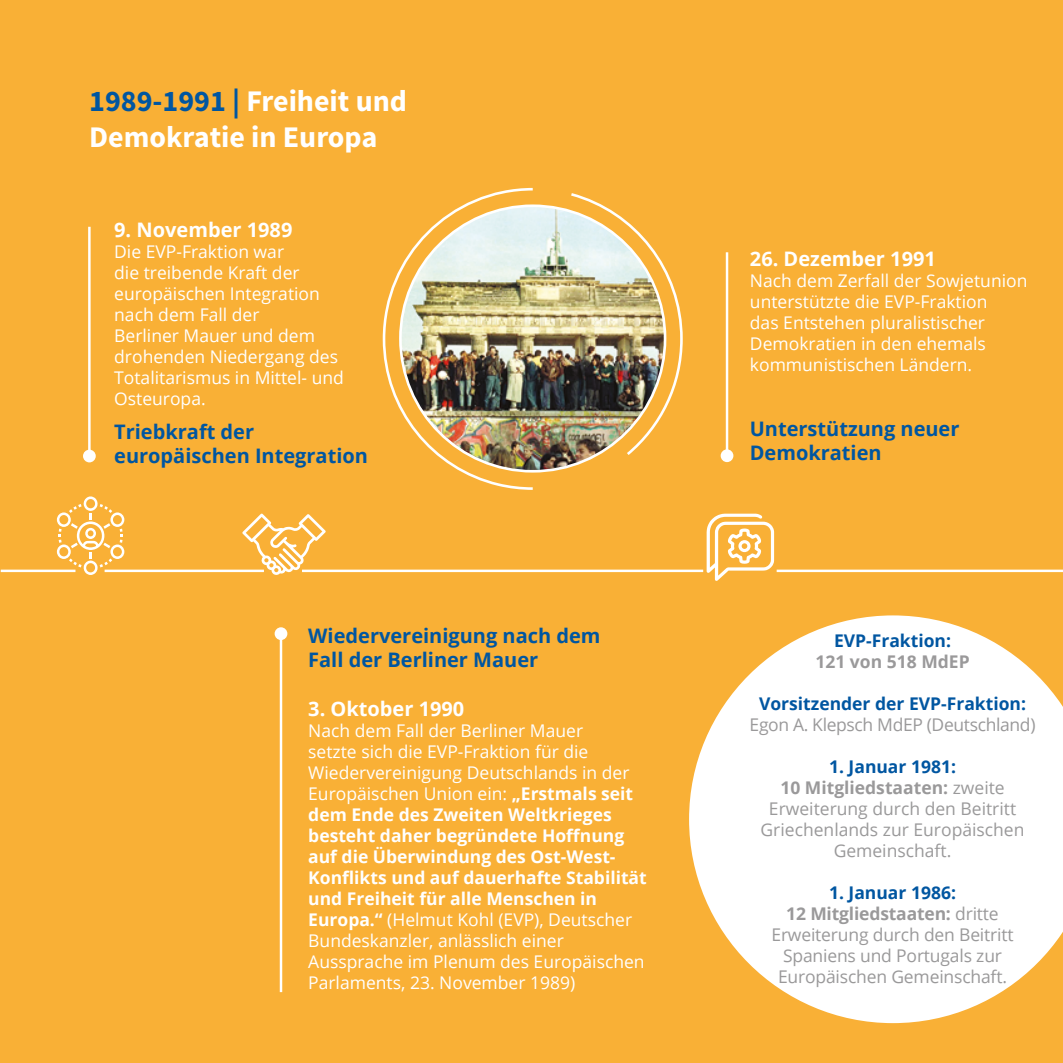
<style>
.page{position:relative;width:1063px;height:1063px;background:#fff}
.page>*{position:absolute;margin:0;border:0;box-sizing:border-box;transform-origin:0 0}
.t1{font:700 30px/36px "Source Sans Pro";color:#fff}
.t2{font:700 20px/24px "Open Sans";color:#0056a1}
.t3{font:700 20px "Open Sans";color:#fff}
.t4{font:17.5px/21px "Open Sans";color:#fff}
.t5{font:17.5px/21px "Open Sans";letter-spacing:-.01em;color:#9a999a;text-align:center}
.t6{font:700 17.5px "Open Sans";color:#0056a1}
.t7{font:700 17.5px "Open Sans";color:#9a999a}
.s1{color:#0056a1}
.s2{font-weight:700}
.s3{font-weight:700;color:#0056a1}
</style>
<div class="page">
<div style="left:1px;top:0;width:1062px;height:1063px;background:#f9b036"></div>
<svg style="left:689px;top:615px;width:374px;height:408px;fill:#fff"></svg>
<svg style="left:0;top:615px;width:1px;height:408px"></svg>
<hr style="left:1px;top:570px;width:74px;height:2px;background:#fff">
<hr style="left:88px;top:227px;width:3px;height:230px;background:#fff">
<div style="left:83px;top:450px;width:13px;height:12px;background:#fff;border-radius:50%"></div>
<hr style="left:280px;top:630px;width:2px;height:362px;background:#fff">
<div style="left:275px;top:627px;width:12px;height:13px;background:#fff;border-radius:50%"></div>
<hr style="left:726px;top:252px;width:2px;height:208px;background:#fff">
<div style="left:721px;top:449px;width:12px;height:13px;background:#fff;border-radius:50%"></div>
<img style="left:400px;top:206px;width:265px;height:265px;border-radius:133px">
<img style="left:382px;top:187px;width:153px;height:303px">
<img style="left:568px;top:193px;width:115px;height:265px">
<svg style="left:57px;top:496px;width:67px;height:79px"></svg>
<svg style="left:707px;top:514px;width:67px;height:67px"></svg>
<svg style="left:242px;top:514px;width:84px;height:61px"></svg>
<hr style="left:105px;top:570px;width:159px;height:2px;background:#fff">
<hr style="left:302px;top:570px;width:401px;height:2px;background:#fff">
<hr style="left:777px;top:570px;width:286px;height:2px;background:#fff">
<h1 class="t1" style="left:89px;top:84px;width:319px"><span class="s1">1989-1991 |</span> Freiheit und<br>Demokratie in Europa</h1>
<p class="t3" style="left:114px;top:216px;width:180px">9. November 1989</p>
<p class="t4" style="left:114px;top:241px;width:231px">Die EVP-Fraktion war<br>die treibende Kraft der europäischen Integration nach dem Fall der<br>Berliner Mauer und dem drohenden Niedergang des<br>Totalitarismus in Mittel- und<br>Osteuropa.</p>
<p class="t2" style="left:114px;top:419px;width:255px">Triebkraft der europäischen Integration</p>
<p class="t2" style="left:308px;top:623px;width:294px">Wiedervereinigung nach dem<br>Fall der Berliner Mauer</p>
<p class="t3" style="left:308px;top:694px;width:158px">3. Oktober 1990</p>
<p class="t4" style="left:308px;top:720px;width:340px">Nach dem Fall der Berliner Mauer<br>setzte sich die EVP-Fraktion für die Wiedervereinigung Deutschlands in der Europäischen Union ein: <span class="s2">„Erstmals seit dem Ende des Zweiten Weltkrieges besteht daher begründete Hoffnung auf die Überwindung des Ost-West-Konflikts und auf dauerhafte Stabilität und Freiheit für alle Menschen in Europa.“</span> (Helmut Kohl (EVP), Deutscher Bundeskanzler, anlässlich einer Aussprache im Plenum des Europäischen Parlaments, 23. November 1989)</p>
<p class="t3" style="left:750px;top:244px;width:188px">26. Dezember 1991</p>
<p class="t4" style="left:750px;top:269px;width:279px">Nach dem Zerfall der Sowjetunion unterstützte die EVP-Fraktion<br>das Entstehen pluralistischer<br>Demokratien in den ehemals kommunistischen Ländern.</p>
<p class="t2" style="left:750px;top:417px;width:211px">Unterstützung neuer<br>Demokratien</p>
<p class="t6" style="left:834px;top:628px;width:119px">EVP-Fraktion:</p>
<p class="t7" style="left:815px;top:649px;width:156px">121 von 518 MdEP</p>
<p class="t6" style="left:759px;top:691px;width:269px">Vorsitzender der EVP-Fraktion:</p>
<p class="t5" style="left:750px;top:714px;width:287px">Egon A. Klepsch MdEP (Deutschland)</p>
<p class="t5" style="left:761px;top:756px;width:265px"><span class="s3">1. Januar 1981:<br></span><span class="s2">10 Mitgliedstaaten:</span> zweite<br>Erweiterung durch den Beitritt<br>Griechenlands zur Europäischen<br>Gemeinschaft.</p>
<p class="t5" style="left:771px;top:882px;width:244px"><span class="s3">1. Januar 1986:<br></span><span class="s2">12 Mitgliedstaaten:</span> dritte<br>Erweiterung durch den Beitritt<br>Spaniens und Portugals zur<br>Europäischen Gemeinschaft.</p>
</div>
